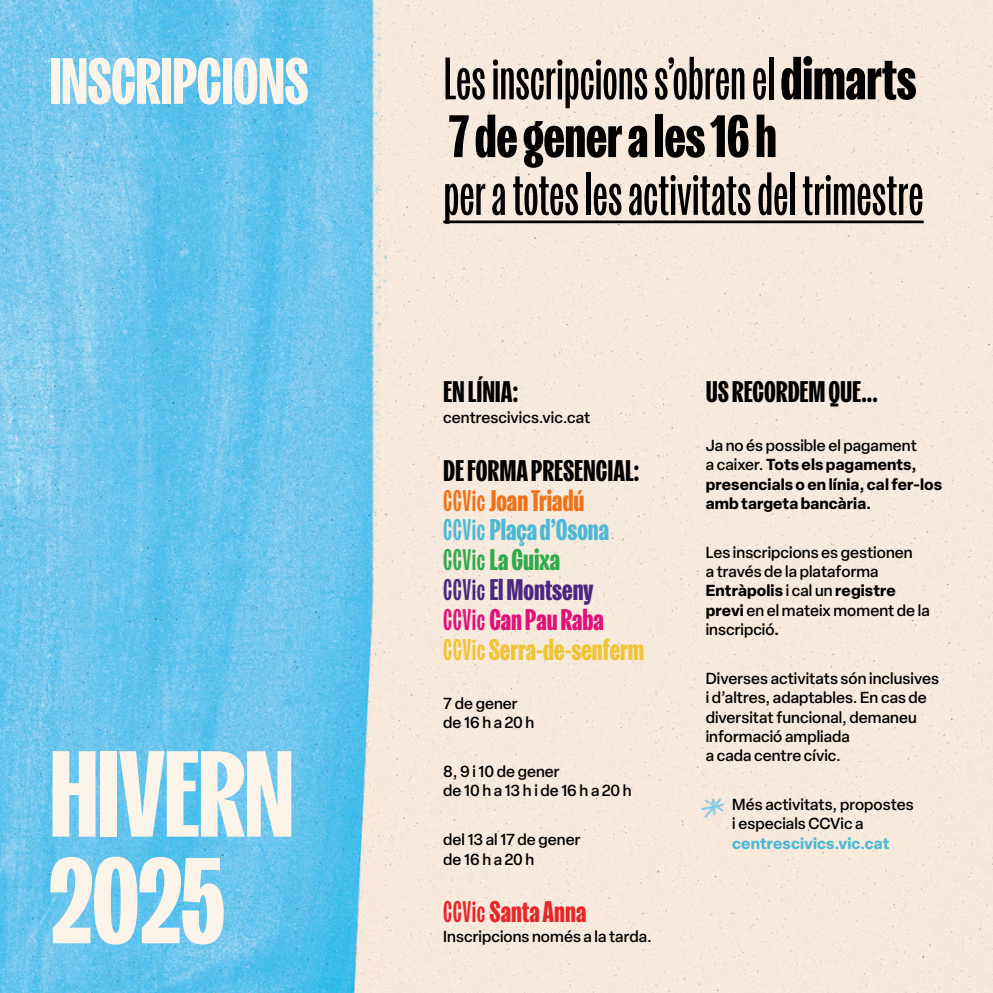
<style>
.page{position:relative;width:993px;height:993px;background:#fff}
.page>*{position:absolute;margin:0;border:0;box-sizing:border-box;transform-origin:0 0}
.t1{font:900 extra-condensed 114.62px/106.6px "Kensington";letter-spacing:-.025em;color:#fdf4e9}
.t2{font:900 extra-condensed 61.25px "Kensington";letter-spacing:-.02em;color:#fdf4e9}
.t3{font:500 extra-condensed 56px/57.8px "Kensington";letter-spacing:-.005em;color:#000}
.t4{font:900 extra-condensed 28px/29.8px "Kensington";color:#000}
.t5{font:900 extra-condensed 28px "Kensington";color:#e62729}
.t6{font:500 15.75px/19.2px "Elza";letter-spacing:.005em;color:#000}
.t7{font:700 15.75px/19.2px "Elza";letter-spacing:.005em;color:#000}
.t8{font:700 15.75px "Elza";letter-spacing:.005em;color:#4db9d5}
.s1{font-weight:900}
.s2{font-weight:600;color:#ee7219}
.s3{color:#ee7219}
.s4{font-weight:600;color:#4db9d5}
.s5{color:#4db9d5}
.s6{font-weight:600;color:#30aa4d}
.s7{color:#30aa4d}
.s8{font-weight:600;color:#4c2681}
.s9{color:#4c2681}
.s10{font-weight:600;color:#e21078}
.s11{color:#e21078}
.s12{font-weight:600;color:#f1c436}
.s13{color:#f1c436}
.s14{font-weight:600}
.s15{font-weight:500}
.s16{font-weight:700}
</style>
<div class="page">
<div style="left:387px;top:0;width:606px;height:992px;background:#f7eadc"></div>
<img style="left:0;top:0;width:387px;height:992px">
<img style="left:696px;top:789px;width:36px;height:40px">
<hr style="left:443px;top:220px;width:480px;height:3px;background:#000">
<h2 class="t2" style="left:49px;top:36px;width:262px">INSCRIPCIONS</h2>
<h3 class="t3" style="left:443px;top:46px;width:474px">Les inscripcions s’obren el <span class="s1">dimarts<br>7 de gener a les 16 h</span></h3>
<h3 class="t3" style="left:443px;top:161px;width:482px">per a totes les activitats del trimestre</h3>
<h1 class="t1" style="left:49px;top:737px;width:248px">HIVERN<br>2025</h1>
<h3 class="t4" style="left:443px;top:376px;width:76px">EN LÍNIA:</h3>
<p class="t6" style="left:443px;top:407px;width:148px">centrescivics.vic.cat</p>
<h3 class="t4" style="left:443px;top:454px;width:202px">DE FORMA PRESENCIAL:<br><span class="s2">CCVic</span><span class="s3">Joan Triadú<br></span><span class="s4">CCVic</span> <span class="s5">Plaça d’Osona<br></span><span class="s6">CCVic</span><span class="s7">La Guixa<br></span><span class="s8">CCVic</span><span class="s9">El Montseny<br></span><span class="s10">CCVic</span> <span class="s11">Can Pau Raba<br></span><span class="s12">CCVic</span> <span class="s13">Serra-de-senferm</span></h3>
<p class="t6" style="left:443px;top:693px;width:93px">7 de gener de 16 h a 20 h</p>
<p class="t6" style="left:443px;top:761px;width:190px">8, 9 i 10 de gener<br>de 10 h a 13 h i de 16 h a 20 h</p>
<p class="t6" style="left:443px;top:829px;width:139px">del 13 al 17 de gener de 16 h a 20 h</p>
<h3 class="t5" style="left:443px;top:891px;width:144px"><span class="s14">CCVic</span> Santa Anna</h3>
<p class="t6" style="left:443px;top:925px;width:210px">Inscripcions només a la tarda.</p>
<h3 class="t4" style="left:705px;top:376px;width:173px">US RECORDEM QUE...</h3>
<p class="t7" style="left:705px;top:435px;width:238px"><span class="s15">Ja no és possible el pagament<br>a caixer.</span> Tots els pagaments, presencials o en línia, cal fer-los amb targeta bancària.</p>
<p class="t6" style="left:705px;top:542px;width:225px">Les inscripcions es gestionen<br>a través de la plataforma<br><span class="s16">Entràpolis</span> i cal un <span class="s16">registre previ</span> en el mateix moment de la inscripció<span class="s16">.</span></p>
<p class="t6" style="left:705px;top:668px;width:235px">Diverses activitats són inclusives i d’altres, adaptables. En cas de diversitat funcional, demaneu informació ampliada<br>a cada centre cívic.</p>
<p class="t6" style="left:732px;top:794px;width:183px">Més activitats, propostes i especials CCVic a</p>
<p class="t8" style="left:732px;top:831px;width:159px">centrescivics.vic.cat</p>
</div>
